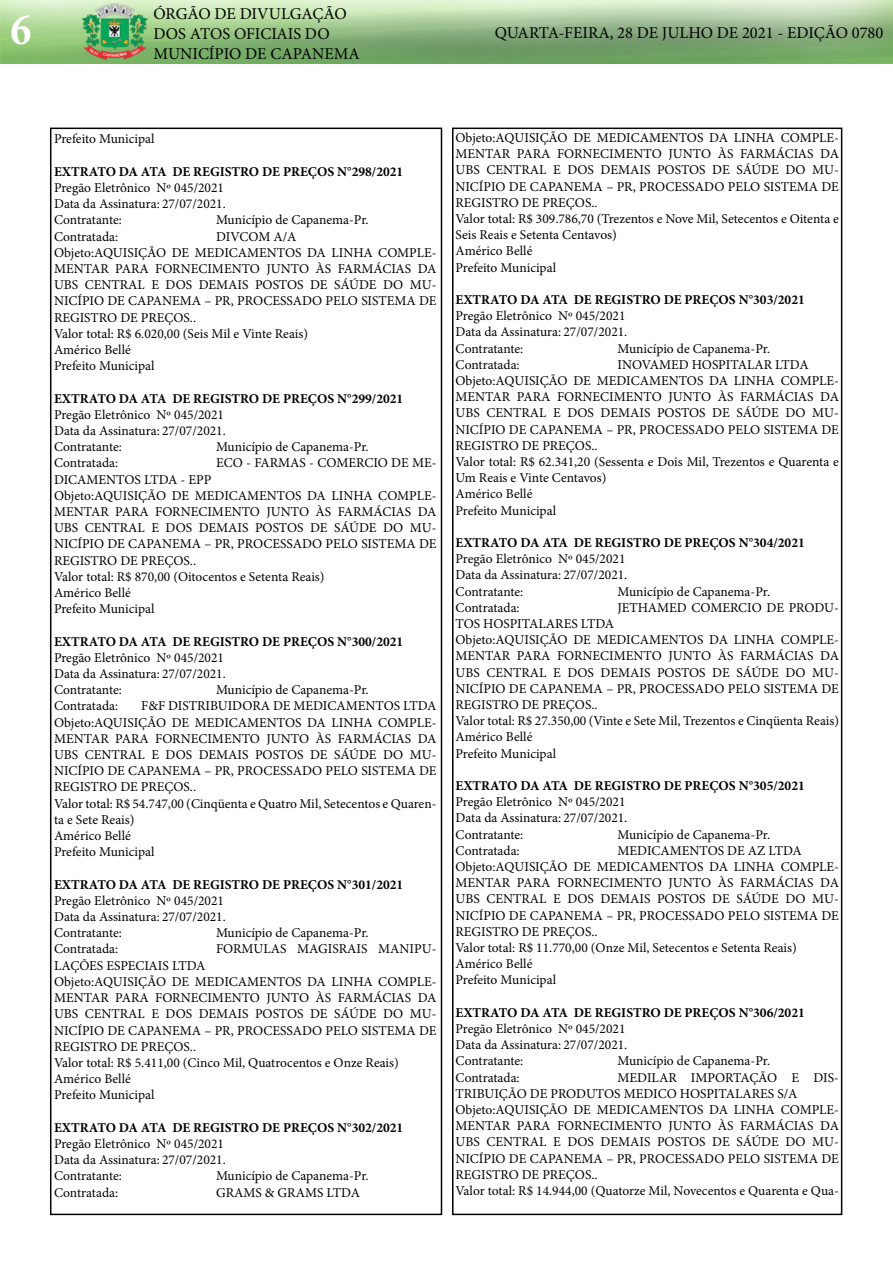
<style>
.page{position:relative;width:893px;height:1263px;background:#fff}
.page>*{position:absolute;margin:0;border:0;box-sizing:border-box;transform-origin:0 0}
.t1{font:700 condensed 45px "Minion Pro";color:#fff}
.t2{font:16.5px/19.8px "Minion Pro";color:#000}
.t3{font:13.5px/16.2px "Minion Pro";color:#000}
.t4{font:700 13.5px "Minion Pro";color:#000}
</style>
<div class="page">
<div style="left:50px;top:128px;width:392px;height:1087px;border:2px solid #000"></div>
<img style="left:0;top:0;width:893px;height:64px">
<div style="left:452px;top:128px;width:390px;height:1087px;border:2px solid #000"></div>
<h1 class="t1" style="left:11px;top:-1px;width:22px">6</h1>
<p class="t2" style="left:153px;top:4px;width:208px">ÓRGÃO DE DIVULGAÇÃO<br>DOS ATOS OFICIAIS DO<br>MUNICÍPIO DE CAPANEMA</p>
<p class="t2" style="left:495px;top:23px;width:390px">QUARTA-FEIRA, 28 DE JULHO DE 2021 - EDIÇÃO 0780</p>
<p class="t3" style="left:54px;top:131px;width:102px">Prefeito Municipal</p>
<p class="t4" style="left:54px;top:162px;width:351px">EXTRATO DA ATA DE REGISTRO DE PREÇOS N°298/2021</p>
<p class="t3" style="left:54px;top:180px;width:173px">Pregão Eletrônico Nº 045/2021<br>Data da Assinatura: 27/07/2021.<br>Contratante:</p>
<p class="t3" style="left:216px;top:212px;width:154px">Município de Capanema-Pr.</p>
<p class="t3" style="left:54px;top:228px;width:66px">Contratada:</p>
<p class="t3" style="left:54px;top:228px;width:384px;text-indent:162px">DIVCOM A/A<br>Objeto:AQUISIÇÃO DE MEDICAMENTOS DA LINHA COMPLE-MENTAR PARA FORNECIMENTO JUNTO ÀS FARMÁCIAS DA UBS CENTRAL E DOS DEMAIS POSTOS DE SÁÚDE DO MU-NICÍPIO DE CAPANEMA – PR, PROCESSADO PELO SISTEMA DE REGISTRO DE PREÇOS..<br>Valor total: R$ 6.020,00 (Seis Mil e Vinte Reais)<br>Américo Bellé<br>Prefeito Municipal</p>
<p class="t4" style="left:54px;top:389px;width:351px">EXTRATO DA ATA DE REGISTRO DE PREÇOS N°299/2021</p>
<p class="t3" style="left:54px;top:406px;width:173px">Pregão Eletrônico Nº 045/2021<br>Data da Assinatura: 27/07/2021.<br>Contratante:</p>
<p class="t3" style="left:216px;top:439px;width:154px">Município de Capanema-Pr.</p>
<p class="t3" style="left:54px;top:455px;width:66px">Contratada:</p>
<p class="t3" style="left:216px;top:455px;width:222px">ECO - FARMAS - COMERCIO DE ME-</p>
<p class="t3" style="left:54px;top:471px;width:384px">DICAMENTOS LTDA - EPP<br>Objeto:AQUISIÇÃO DE MEDICAMENTOS DA LINHA COMPLE-MENTAR PARA FORNECIMENTO JUNTO ÀS FARMÁCIAS DA UBS CENTRAL E DOS DEMAIS POSTOS DE SÁÚDE DO MU-NICÍPIO DE CAPANEMA – PR, PROCESSADO PELO SISTEMA DE REGISTRO DE PREÇOS..<br>Valor total: R$ 870,00 (Oitocentos e Setenta Reais)<br>Américo Bellé<br>Prefeito Municipal</p>
<p class="t4" style="left:54px;top:632px;width:351px">EXTRATO DA ATA DE REGISTRO DE PREÇOS N°300/2021</p>
<p class="t3" style="left:54px;top:649px;width:173px">Pregão Eletrônico Nº 045/2021<br>Data da Assinatura: 27/07/2021.<br>Contratante:</p>
<p class="t3" style="left:216px;top:682px;width:154px">Município de Capanema-Pr.</p>
<p class="t3" style="left:54px;top:698px;width:66px">Contratada:</p>
<p class="t3" style="left:54px;top:698px;width:384px;text-indent:87px">F&amp;F DISTRIBUIDORA DE MEDICAMENTOS LTDA Objeto:AQUISIÇÃO DE MEDICAMENTOS DA LINHA COMPLE-MENTAR PARA FORNECIMENTO JUNTO ÀS FARMÁCIAS DA UBS CENTRAL E DOS DEMAIS POSTOS DE SÁÚDE DO MU-NICÍPIO DE CAPANEMA – PR, PROCESSADO PELO SISTEMA DE REGISTRO DE PREÇOS..<br>Valor total: R$ 54.747,00 (Cinqüenta e Quatro Mil, Setecentos e Quaren&shy;ta e Sete Reais)<br>Américo Bellé<br>Prefeito Municipal</p>
<p class="t4" style="left:54px;top:875px;width:351px">EXTRATO DA ATA DE REGISTRO DE PREÇOS N°301/2021</p>
<p class="t3" style="left:54px;top:892px;width:173px">Pregão Eletrônico Nº 045/2021<br>Data da Assinatura: 27/07/2021.<br>Contratante:</p>
<p class="t3" style="left:216px;top:925px;width:154px">Município de Capanema-Pr.</p>
<p class="t3" style="left:54px;top:941px;width:66px">Contratada:</p>
<p class="t3" style="left:216px;top:941px;width:222px">FORMULAS MAGISRAIS MANIPU-</p>
<p class="t3" style="left:54px;top:957px;width:384px">LAÇÕES ESPECIAIS LTDA<br>Objeto:AQUISIÇÃO DE MEDICAMENTOS DA LINHA COMPLE-MENTAR PARA FORNECIMENTO JUNTO ÀS FARMÁCIAS DA UBS CENTRAL E DOS DEMAIS POSTOS DE SÁÚDE DO MU-NICÍPIO DE CAPANEMA – PR, PROCESSADO PELO SISTEMA DE REGISTRO DE PREÇOS..<br>Valor total: R$ 5.411,00 (Cinco Mil, Quatrocentos e Onze Reais)<br>Américo Bellé<br>Prefeito Municipal</p>
<p class="t4" style="left:54px;top:1118px;width:351px">EXTRATO DA ATA DE REGISTRO DE PREÇOS N°302/2021</p>
<p class="t3" style="left:54px;top:1135px;width:173px">Pregão Eletrônico Nº 045/2021<br>Data da Assinatura: 27/07/2021.<br>Contratante:</p>
<p class="t3" style="left:216px;top:1168px;width:154px">Município de Capanema-Pr.</p>
<p class="t3" style="left:54px;top:1184px;width:66px">Contratada:</p>
<p class="t3" style="left:216px;top:1184px;width:145px">GRAMS &amp; GRAMS LTDA</p>
<p class="t3" style="left:455px;top:130px;width:385px">Objeto:AQUISIÇÃO DE MEDICAMENTOS DA LINHA COMPLE-MENTAR PARA FORNECIMENTO JUNTO ÀS FARMÁCIAS DA UBS CENTRAL E DOS DEMAIS POSTOS DE SÁÚDE DO MU-NICÍPIO DE CAPANEMA – PR, PROCESSADO PELO SISTEMA DE REGISTRO DE PREÇOS..<br>Valor total: R$ 309.786,70 (Trezentos e Nove Mil, Setecentos e Oitenta e Seis Reais e Setenta Centavos)<br>Américo Bellé<br>Prefeito Municipal</p>
<p class="t4" style="left:455px;top:290px;width:351px">EXTRATO DA ATA DE REGISTRO DE PREÇOS N°303/2021</p>
<p class="t3" style="left:455px;top:308px;width:173px">Pregão Eletrônico Nº 045/2021<br>Data da Assinatura: 27/07/2021.<br>Contratante:</p>
<p class="t3" style="left:617px;top:340px;width:154px">Município de Capanema-Pr.</p>
<p class="t3" style="left:455px;top:356px;width:66px">Contratada:</p>
<p class="t3" style="left:455px;top:356px;width:385px;text-indent:162px">INOVAMED HOSPITALAR LTDA Objeto:AQUISIÇÃO DE MEDICAMENTOS DA LINHA COMPLE-MENTAR PARA FORNECIMENTO JUNTO ÀS FARMÁCIAS DA UBS CENTRAL E DOS DEMAIS POSTOS DE SÁÚDE DO MU-NICÍPIO DE CAPANEMA – PR, PROCESSADO PELO SISTEMA DE REGISTRO DE PREÇOS..<br>Valor total: R$ 62.341,20 (Sessenta e Dois Mil, Trezentos e Quarenta e Um Reais e Vinte Centavos)<br>Américo Bellé<br>Prefeito Municipal</p>
<p class="t4" style="left:455px;top:533px;width:351px">EXTRATO DA ATA DE REGISTRO DE PREÇOS N°304/2021</p>
<p class="t3" style="left:455px;top:551px;width:173px">Pregão Eletrônico Nº 045/2021<br>Data da Assinatura: 27/07/2021.<br>Contratante:</p>
<p class="t3" style="left:617px;top:583px;width:154px">Município de Capanema-Pr.</p>
<p class="t3" style="left:455px;top:599px;width:66px">Contratada:</p>
<p class="t3" style="left:617px;top:599px;width:223px">JETHAMED COMERCIO DE PRODU-</p>
<p class="t3" style="left:455px;top:616px;width:385px">TOS HOSPITALARES LTDA<br>Objeto:AQUISIÇÃO DE MEDICAMENTOS DA LINHA COMPLE-MENTAR PARA FORNECIMENTO JUNTO ÀS FARMÁCIAS DA UBS CENTRAL E DOS DEMAIS POSTOS DE SÁÚDE DO MU-NICÍPIO DE CAPANEMA – PR, PROCESSADO PELO SISTEMA DE REGISTRO DE PREÇOS..<br>Valor total: R$ 27.350,00 (Vinte e Sete Mil, Trezentos e Cinqüenta Reais)<br>Américo Bellé<br>Prefeito Municipal</p>
<p class="t4" style="left:455px;top:776px;width:351px">EXTRATO DA ATA DE REGISTRO DE PREÇOS N°305/2021</p>
<p class="t3" style="left:455px;top:794px;width:173px">Pregão Eletrônico Nº 045/2021<br>Data da Assinatura: 27/07/2021.<br>Contratante:</p>
<p class="t3" style="left:617px;top:826px;width:154px">Município de Capanema-Pr.</p>
<p class="t3" style="left:455px;top:842px;width:66px">Contratada:</p>
<p class="t3" style="left:455px;top:842px;width:385px;text-indent:162px">MEDICAMENTOS DE AZ LTDA Objeto:AQUISIÇÃO DE MEDICAMENTOS DA LINHA COMPLE-MENTAR PARA FORNECIMENTO JUNTO ÀS FARMÁCIAS DA UBS CENTRAL E DOS DEMAIS POSTOS DE SÁÚDE DO MU-NICÍPIO DE CAPANEMA – PR, PROCESSADO PELO SISTEMA DE REGISTRO DE PREÇOS..<br>Valor total: R$ 11.770,00 (Onze Mil, Setecentos e Setenta Reais)<br>Américo Bellé<br>Prefeito Municipal</p>
<p class="t4" style="left:455px;top:1003px;width:351px">EXTRATO DA ATA DE REGISTRO DE PREÇOS N°306/2021</p>
<p class="t3" style="left:455px;top:1021px;width:173px">Pregão Eletrônico Nº 045/2021<br>Data da Assinatura: 27/07/2021.<br>Contratante:</p>
<p class="t3" style="left:617px;top:1053px;width:154px">Município de Capanema-Pr.</p>
<p class="t3" style="left:455px;top:1069px;width:385px;text-indent:162px">MEDILAR IMPORTAÇÃO E DIS-TRIBUIÇÃO DE PRODUTOS MEDICO HOSPITALARES S/A Objeto:AQUISIÇÃO DE MEDICAMENTOS DA LINHA COMPLE-MENTAR PARA FORNECIMENTO JUNTO ÀS FARMÁCIAS DA UBS CENTRAL E DOS DEMAIS POSTOS DE SÁÚDE DO MU-NICÍPIO DE CAPANEMA – PR, PROCESSADO PELO SISTEMA DE REGISTRO DE PREÇOS..<br>Valor total: R$ 14.944,00 (Quatorze Mil, Novecentos e Quarenta e Qua-</p>
<p class="t3" style="left:455px;top:1069px;width:66px">Contratada:</p>
</div>
